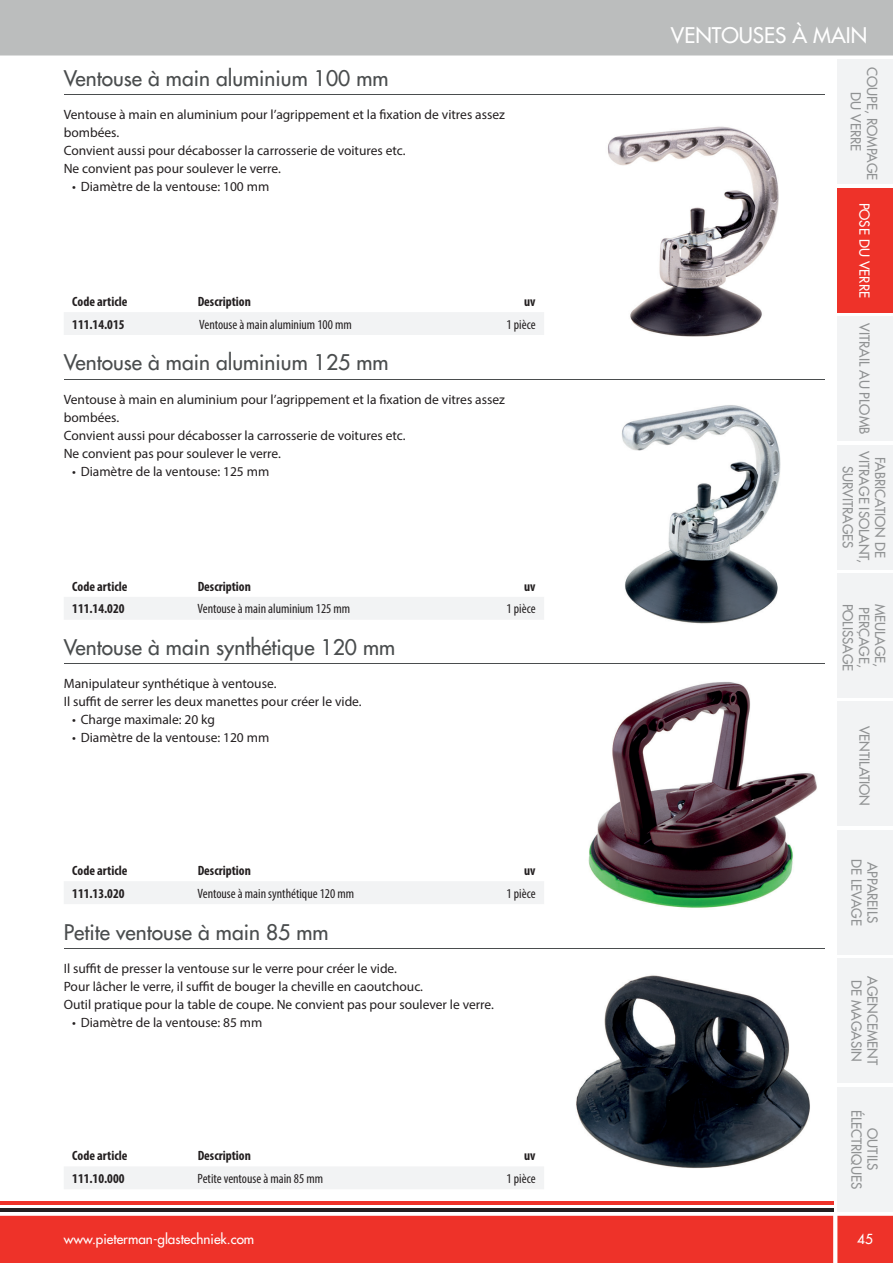
<style>
.page{position:relative;width:893px;height:1263px;background:#fff}
.page>*{position:absolute;margin:0;border:0;box-sizing:border-box;transform-origin:0 0}
.t1{font:500 21px "Futura Std";color:#4a4d4e}
.t2{font:500 21px "Futura Std";color:#fff}
.t3{font:13.5px/18px "Myriad Pro";color:#231f20}
.t4{font:500 13.5px/16.2px "Futura Std";color:#909293;text-align:center}
.t5{font:700 condensed 13.5px "Myriad Pro";color:#231f20}
.t6{font:condensed 13.5px "Myriad Pro";color:#231f20}
.t7{font:500 13.5px "Futura Std";color:#fff}
</style>
<div class="page">
<div style="left:0;top:0;width:893px;height:56px;background:#bbbdbd"></div>
<div style="left:0;top:1216px;width:893px;height:47px;background:#ee3229"></div>
<hr style="left:0;top:1202px;width:833px;height:3px;background:#ee3229">
<hr style="left:0;top:1208px;width:833px;height:3px;background:#231f20">
<div style="left:837px;top:60px;width:56px;height:124px;background:#f2f3f4"></div>
<div style="left:837px;top:188px;width:56px;height:124px;background:#ee3229"></div>
<div style="left:837px;top:317px;width:56px;height:124px;background:#f2f3f4"></div>
<div style="left:837px;top:445px;width:56px;height:124px;background:#f2f3f4"></div>
<div style="left:837px;top:573px;width:56px;height:125px;background:#f2f3f4"></div>
<div style="left:837px;top:702px;width:56px;height:124px;background:#f2f3f4"></div>
<div style="left:837px;top:830px;width:56px;height:124px;background:#f2f3f4"></div>
<div style="left:837px;top:959px;width:56px;height:124px;background:#f2f3f4"></div>
<div style="left:837px;top:1087px;width:56px;height:124px;background:#f2f3f4"></div>
<hr style="left:64px;top:948px;width:761px;height:1px;background:#4a4d4e">
<hr style="left:64px;top:94px;width:761px;height:1px;background:#4a4d4e">
<hr style="left:64px;top:379px;width:761px;height:1px;background:#4a4d4e">
<hr style="left:64px;top:663px;width:761px;height:1px;background:#4a4d4e">
<div style="left:64px;top:312px;width:480px;height:23px;background:#f2f3f4"></div>
<div style="left:64px;top:597px;width:480px;height:22px;background:#f2f3f4"></div>
<div style="left:64px;top:881px;width:480px;height:23px;background:#f2f3f4"></div>
<div style="left:64px;top:1167px;width:480px;height:22px;background:#f2f3f4"></div>
<img style="left:576px;top:975px;width:234px;height:193px">
<img style="left:588px;top:682px;width:229px;height:226px">
<img style="left:607px;top:126px;width:172px;height:211px">
<img style="left:622px;top:405px;width:159px;height:219px">
<h1 class="t1" style="left:64px;top:68px;width:326px">Ventouse à main aluminium 100 mm</h1>
<p class="t3" style="left:64px;top:107px;width:443px">Ventouse à main en aluminium pour l’agrippement et la fixation de vitres assez bombées.<br>Convient aussi pour décabosser la carrosserie de voitures etc.<br>Ne convient pas pour soulever le verre.</p>
<p class="t3" style="left:72px;top:178px;width:198px">• Diamètre de la ventouse: 100 mm</p>
<p class="t5" style="left:72px;top:293px;width:57px">Code article</p>
<p class="t5" style="left:198px;top:293px;width:55px">Description</p>
<p class="t5" style="left:524px;top:293px;width:13px">uv</p>
<p class="t5" style="left:72px;top:316px;width:54px">111.14.015</p>
<p class="t6" style="left:199px;top:319px;width:154px">Ventouse à main aluminium 100 mm</p>
<p class="t6" style="left:507px;top:319px;width:30px">1 pièce</p>
<h1 class="t1" style="left:64px;top:353px;width:326px">Ventouse à main aluminium 125 mm</h1>
<p class="t3" style="left:64px;top:391px;width:443px">Ventouse à main en aluminium pour l’agrippement et la fixation de vitres assez bombées.<br>Convient aussi pour décabosser la carrosserie de voitures etc.<br>Ne convient pas pour soulever le verre.</p>
<p class="t3" style="left:72px;top:463px;width:198px">• Diamètre de la ventouse: 125 mm</p>
<p class="t5" style="left:72px;top:578px;width:57px">Code article</p>
<p class="t5" style="left:198px;top:578px;width:55px">Description</p>
<p class="t5" style="left:524px;top:578px;width:13px">uv</p>
<p class="t5" style="left:72px;top:601px;width:54px">111.14.020</p>
<p class="t6" style="left:198px;top:604px;width:154px">Ventouse à main aluminium 125 mm</p>
<p class="t6" style="left:507px;top:604px;width:30px">1 pièce</p>
<h1 class="t1" style="left:64px;top:637px;width:333px">Ventouse à main synthétique 120 mm</h1>
<p class="t3" style="left:64px;top:676px;width:299px">Manipulateur synthétique à ventouse.<br>Il suffit de serrer les deux manettes pour créer le vide.</p>
<p class="t3" style="left:72px;top:712px;width:144px">• Charge maximale: 20 kg</p>
<p class="t3" style="left:72px;top:730px;width:198px">• Diamètre de la ventouse: 120 mm</p>
<p class="t5" style="left:72px;top:862px;width:57px">Code article</p>
<p class="t5" style="left:198px;top:862px;width:55px">Description</p>
<p class="t5" style="left:524px;top:862px;width:13px">uv</p>
<p class="t5" style="left:72px;top:885px;width:54px">111.13.020</p>
<p class="t6" style="left:198px;top:888px;width:158px">Ventouse à main synthétique 120 mm</p>
<p class="t6" style="left:507px;top:888px;width:30px">1 pièce</p>
<h1 class="t1" style="left:64px;top:922px;width:266px">Petite ventouse à main 85 mm</h1>
<p class="t3" style="left:64px;top:961px;width:432px">Il suffit de presser la ventouse sur le verre pour créer le vide.<br>Pour lâcher le verre, il suffit de bouger la cheville en caoutchouc.<br>Outil pratique pour la table de coupe. Ne convient pas pour soulever le verre.</p>
<p class="t3" style="left:72px;top:1015px;width:192px">• Diamètre de la ventouse: 85 mm</p>
<p class="t5" style="left:72px;top:1147px;width:57px">Code article</p>
<p class="t5" style="left:198px;top:1147px;width:55px">Description</p>
<p class="t5" style="left:524px;top:1147px;width:13px">uv</p>
<p class="t5" style="left:72px;top:1170px;width:54px">111.10.000</p>
<p class="t6" style="left:198px;top:1173px;width:127px">Petite ventouse à main 85 mm</p>
<p class="t6" style="left:507px;top:1173px;width:30px">1 pièce</p>
<p class="t7" style="left:64px;top:1233px;width:192px">www.pieterman-glastechniek.com</p>
<h1 class="t2" style="left:671px;top:26px;width:198px">VENTOUSES À MAIN</h1>
<p class="t4" style="left:879px;top:67px;width:115px;rotate:90deg">COUPE, ROMPAGE<br>DU VERRE</p>
<p class="t7" style="left:871px;top:203px;width:97px;rotate:90deg">POSE DU VERRE</p>
<p class="t4" style="left:872px;top:323px;width:113px;rotate:90deg">VITRAIL AU PLOMB</p>
<p class="t4" style="left:887px;top:451px;width:113px;rotate:90deg">FABRICATION DE<br>VITRAGE ISOLANT,<br>SURVITRAGES</p>
<p class="t4" style="left:871px;top:607px;width:62px;rotate:90deg">PERÇAGE,</p>
<p class="t4" style="left:887px;top:604px;width:65px;rotate:90deg">MEULAGE,</p>
<p class="t4" style="left:855px;top:604px;width:69px;rotate:90deg">POLISSAGE</p>
<p class="t4" style="left:872px;top:726px;width:82px;rotate:90deg">VENTILATION</p>
<p class="t4" style="left:863px;top:859px;width:68px;rotate:90deg">DE LEVAGE</p>
<p class="t4" style="left:880px;top:862px;width:63px;rotate:90deg">APPAREILS</p>
<p class="t4" style="left:863px;top:980px;width:83px;rotate:90deg">DE MAGASIN</p>
<p class="t4" style="left:880px;top:976px;width:90px;rotate:90deg">AGENCEMENT</p>
<p class="t4" style="left:880px;top:1110px;width:81px;rotate:90deg">OUTILS<br>ÉLECTRIQUES</p>
<p class="t7" style="left:857px;top:1233px;width:17px">45</p>
</div>
